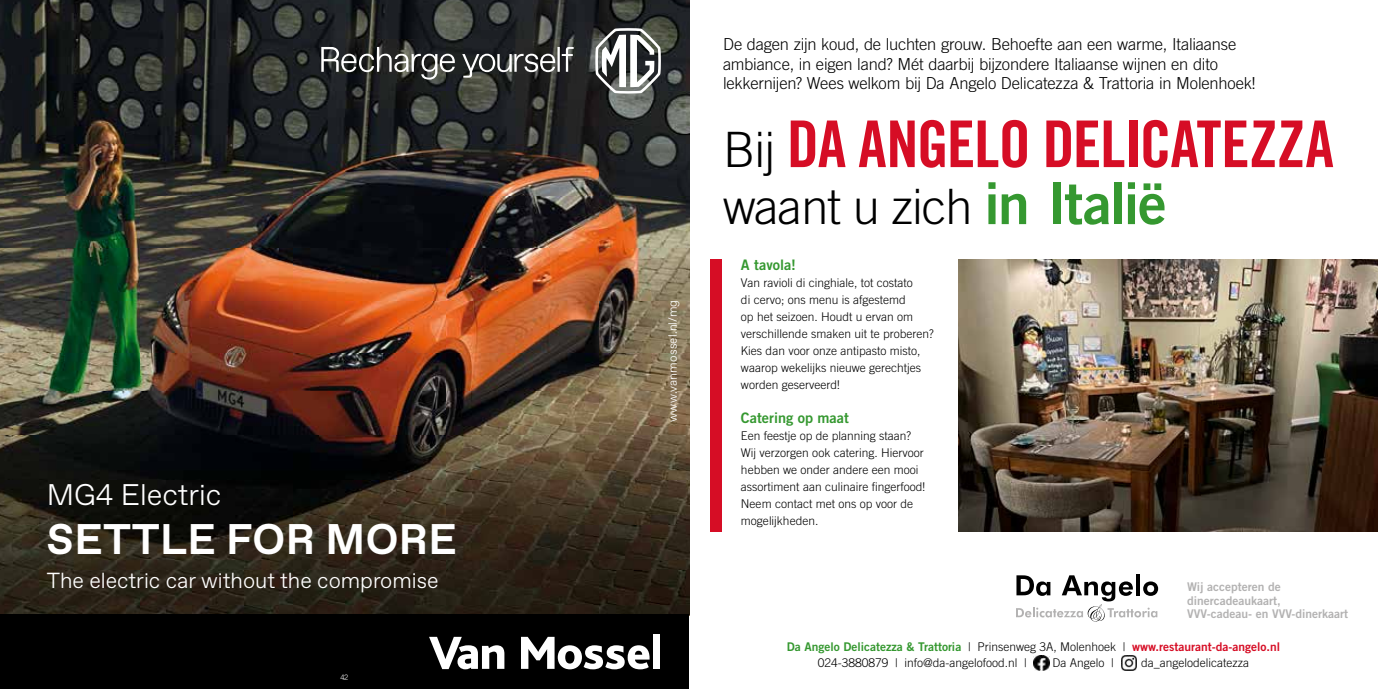
<style>
.page{position:relative;width:1378px;height:689px;background:#fff}
.page>*{position:absolute;margin:0;border:0;box-sizing:border-box;transform-origin:0 0}
.t1{font:64.5px "Trade Gothic LT Std Bd Cn 20";letter-spacing:-.02em;color:#d60d25}
.t2{font:300 48.75px "Trade Gothic LT Std";letter-spacing:-.02em;color:#000}
.t3{font:700 42.75px "Favorit Std";letter-spacing:.01em;color:#fff}
.t4{font:300 29.85px "Favorit Std";color:#fff}
.t5{font:300 21.75px "Favorit Std";color:#fff}
.t6{font:300 16.5px/19.5px "Trade Gothic LT Std";letter-spacing:-.015em;color:#000}
.t7{font:14.55px "Trade Gothic LT Std Bd 2";color:#359830}
.t8{font:300 12px/17px "Trade Gothic LT Std";color:#000}
.t9{font:12px "Trade Gothic LT Std Bd 2";color:#359830}
.t10{font:12px/13.5px "Trade Gothic LT Std Bd 2";color:#b3b2b2}
.t11{font:300 12px "Favorit Std";letter-spacing:.015em;color:#fff}
.t12{font:300 7.5px "Trade Gothic LT Std";color:#fff}
.s1{font-family:"Trade Gothic LT Std";font-weight:300;font-size:48.75px;color:#000}
.s2{font-family:"Trade Gothic LT Std Bd 2";font-weight:400;font-size:57.15px;color:#359830}
.s3{font-family:"Trade Gothic LT Std";font-weight:300;color:#000}
.s4{color:#d60d25}
</style>
<div class="page">
<svg style="left:689px;top:23px;width:1px;height:23px"></svg>
<img style="left:0;top:0;width:689px;height:614px">
<div style="left:0;top:614px;width:689px;height:75px;background:#000"></div>
<svg style="left:521px;top:637px;width:128px;height:32px"></svg>
<div style="left:653px;top:634px;width:7px;height:35px;background:#fff"></div>
<svg style="left:429px;top:637px;width:75px;height:32px"></svg>
<svg style="left:321px;top:25px;width:253px;height:55px;background:#404242"></svg>
<svg style="left:595px;top:28px;width:66px;height:66px"></svg>
<div style="left:710px;top:259px;width:12px;height:272px;background:#d60d25"></div>
<img style="left:1033px;top:655px;width:16px;height:15px">
<img style="left:1121px;top:656px;width:15px;height:14px">
<hr style="left:1136px;top:574px;width:4px;height:21px;background:#000">
<svg style="left:1016px;top:575px;width:142px;height:46px"></svg>
<img style="left:958px;top:259px;width:420px;height:272px">
<h3 class="t4" style="left:47px;top:474px;width:176px">MG4 Electric</h3>
<h3 class="t3" style="left:47px;top:510px;width:411px">SETTLE FOR MORE</h3>
<h3 class="t5" style="left:47px;top:566px;width:393px">The electric car without the compromise</h3>
<p class="t12" style="left:340px;top:672px;width:9px">42</p>
<p class="t11" style="left:664px;top:422px;width:124px;rotate:-90deg">www.vanmossel.nl/mg</p>
<h3 class="t6" style="left:723px;top:34px;width:534px">De dagen zijn koud, de luchten grouw. Behoefte aan een warme, Italiaanse ambiance, in eigen land? Mét daarbij bijzondere Italiaanse wijnen en dito lekkernijen? Wees welkom bij Da Angelo Delicatezza &amp; Trattoria in Molenhoek!</h3>
<h1 class="t1" style="left:723px;top:105px;width:612px"><span class="s1">Bij</span> DA ANGELO DELICATEZZA</h1>
<h2 class="t2" style="left:723px;top:178px;width:445px">waant u zich <span class="s2">in Italië</span></h2>
<p class="t7" style="left:741px;top:256px;width:57px">A tavola!</p>
<p class="t8" style="left:741px;top:274px;width:194px">Van ravioli di cinghiale, tot costato<br>di cervo; ons menu is afgestemd<br>op het seizoen. Houdt u ervan om verschillende smaken uit te proberen?<br>Kies dan voor onze antipasto misto, waarop wekelijks nieuwe gerechtjes worden geserveerd!</p>
<p class="t7" style="left:741px;top:409px;width:109px">Catering op maat</p>
<p class="t8" style="left:741px;top:427px;width:186px">Een feestje op de planning staan?<br>Wij verzorgen ook catering. Hiervoor hebben we onder andere een mooi assortiment aan culinaire fingerfood!<br>Neem contact met ons op voor de mogelijkheden.</p>
<p class="t10" style="left:1187px;top:580px;width:163px">Wij accepteren de dinercadeaukaart,<br>VVV-cadeau- en VVV-dinerkaart</p>
<p class="t9" style="left:787px;top:639px;width:495px">Da Angelo Delicatezza &amp; Trattoria <span class="s3">| Prinsenweg 3A, Molenhoek |</span> <span class="s4">www.restaurant-da-angelo.nl</span></p>
<p class="t8" style="left:818px;top:654px;width:211px">024-3880879 | info@da-angelofood.nl |</p>
<p class="t8" style="left:1052px;top:654px;width:63px">Da Angelo |</p>
<p class="t8" style="left:1141px;top:654px;width:109px">da_angelodelicatezza</p>
</div>
